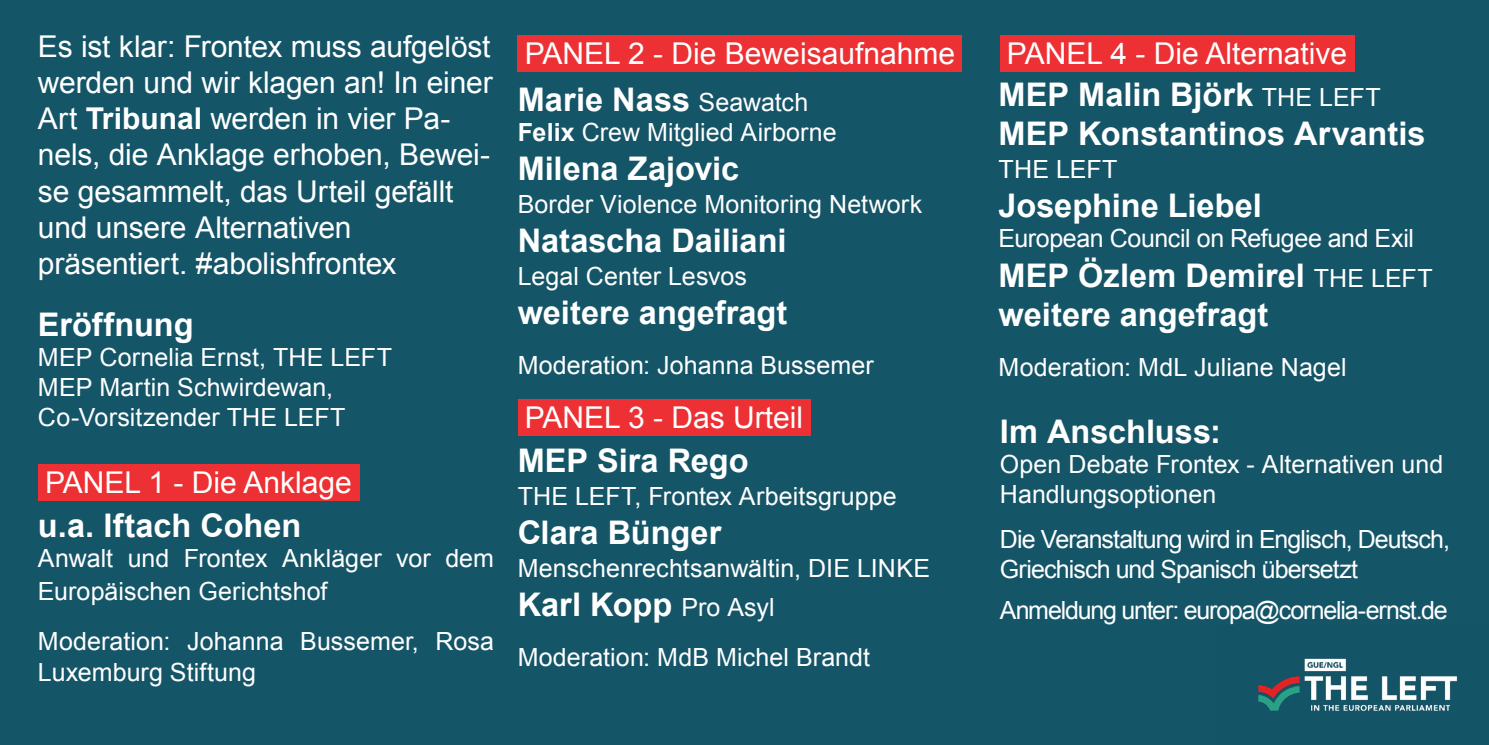
<style>
.page{position:relative;width:1489px;height:745px;background:#fff}
.page>*{position:absolute;margin:0;border:0;box-sizing:border-box;transform-origin:0 0}
.t1{font:700 32.5px "Arial";color:#fff}
.t2{font:30px/36px "Arial";letter-spacing:-.005em;color:#fff}
.t3{font:25px/30px "Arial";color:#fff}
.t4{font:25px/30px "Arial";letter-spacing:-.035em;color:#fff}
.t5{font:25px "Arial";letter-spacing:-.05em;color:#fff}
.s1{font-weight:700}
.s2{font-weight:400;font-size:25px}
</style>
<div class="page">
<div style="left:0;top:0;width:1488px;height:744px;background:#155568"></div>
<div style="left:38px;top:464px;width:321px;height:36px;background:#ec3033"></div>
<div style="left:517px;top:35px;width:445px;height:36px;background:#ec3033"></div>
<div style="left:517px;top:399px;width:293px;height:36px;background:#ec3033"></div>
<div style="left:999px;top:35px;width:355px;height:36px;background:#ec3033"></div>
<img style="left:1258px;top:658px;width:200px;height:53px">
<p class="t2" style="left:38px;top:29px;width:456px">Es ist klar: Frontex muss aufgelöst werden und wir klagen an! In einer<br>Art <span class="s1">Tribunal</span> werden in vier Pa&shy;nels, die Anklage erhoben, Bewei&shy;se gesammelt, das Urteil gefällt und unsere Alternativen</p>
<p class="t2" style="left:38px;top:245px;width:360px">präsentiert. #abolishfrontex</p>
<p class="t1" style="left:38px;top:303px;width:157px">Eröffnung</p>
<p class="t3" style="left:38px;top:342px;width:355px">MEP Cornelia Ernst, THE LEFT<br>MEP Martin Schwirdewan,</p>
<p class="t3" style="left:38px;top:402px;width:309px">Co-Vorsitzender THE LEFT</p>
<p class="t2" style="left:45px;top:465px;width:308px">PANEL 1 - Die Anklage</p>
<p class="t1" style="left:38px;top:504px;width:265px">u.a. Iftach Cohen</p>
<p class="t3" style="left:38px;top:542px;width:457px;line-height:33px">Anwalt und Frontex Ankläger vor dem<br>Europäischen Gerichtshof</p>
<p class="t3" style="left:38px;top:626px;width:457px">Moderation: Johanna Bussemer, Rosa<br>Luxemburg Stiftung</p>
<p class="t2" style="left:524px;top:36px;width:432px">PANEL 2 - Die Beweisaufnahme</p>
<p class="t1" style="left:517px;top:78px;width:292px">Marie Nass <span class="s2">Seawatch</span></p>
<p class="t3" style="left:517px;top:118px;width:320px"><span class="s1">Felix</span> Crew Mitglied Airborne</p>
<p class="t1" style="left:517px;top:147px;width:223px">Milena Zajovic</p>
<p class="t3" style="left:517px;top:190px;width:406px">Border Violence Monitoring Network</p>
<p class="t1" style="left:517px;top:219px;width:270px">Natascha Dailiani</p>
<p class="t3" style="left:517px;top:262px;width:231px">Legal Center Lesvos</p>
<p class="t1" style="left:517px;top:291px;width:271px">weitere angefragt</p>
<p class="t3" style="left:517px;top:351px;width:357px">Moderation: Johanna Bussemer</p>
<p class="t2" style="left:524px;top:399px;width:280px">PANEL 3 - Das Urteil</p>
<p class="t1" style="left:517px;top:438px;width:232px">MEP Sira Rego</p>
<p class="t3" style="left:517px;top:480px;width:380px">THE LEFT, Frontex Arbeitsgruppe</p>
<p class="t1" style="left:517px;top:510px;width:205px">Clara Bünger</p>
<p class="t3" style="left:517px;top:552px;width:414px">Menschenrechtsanwältin, DIE LINKE</p>
<p class="t1" style="left:517px;top:582px;width:258px">Karl Kopp <span class="s2">Pro Asyl</span></p>
<p class="t3" style="left:517px;top:641px;width:354px">Moderation: MdB Michel Brandt</p>
<p class="t2" style="left:1006px;top:36px;width:342px">PANEL 4 - Die Alternative</p>
<p class="t1" style="left:998px;top:73px;width:383px">MEP Malin Björk <span class="s2">THE LEFT</span></p>
<p class="t1" style="left:998px;top:112px;width:428px">MEP Konstantinos Arvantis</p>
<p class="t3" style="left:998px;top:155px;width:120px">THE LEFT</p>
<p class="t1" style="left:998px;top:184px;width:265px">Josephine Liebel</p>
<p class="t3" style="left:998px;top:224px;width:417px">European Council on Refugee and Exil</p>
<p class="t1" style="left:998px;top:253px;width:435px">MEP Özlem Demirel <span class="s2">THE LEFT</span></p>
<p class="t1" style="left:998px;top:292px;width:271px">weitere angefragt</p>
<p class="t3" style="left:998px;top:352px;width:349px">Moderation: MdL Juliane Nagel</p>
<p class="t1" style="left:999px;top:410px;width:222px">Im Anschluss:</p>
<p class="t3" style="left:999px;top:449px;width:445px">Open Debate Frontex - Alternativen und<br>Handlungsoptionen</p>
<p class="t4" style="left:999px;top:524px;width:451px">Die Veranstaltung wird in Englisch, Deutsch,<br>Griechisch und Spanisch übersetzt</p>
<p class="t5" style="left:999px;top:593px;width:449px">Anmeldung unter: europa@cornelia-ernst.de</p>
</div>
